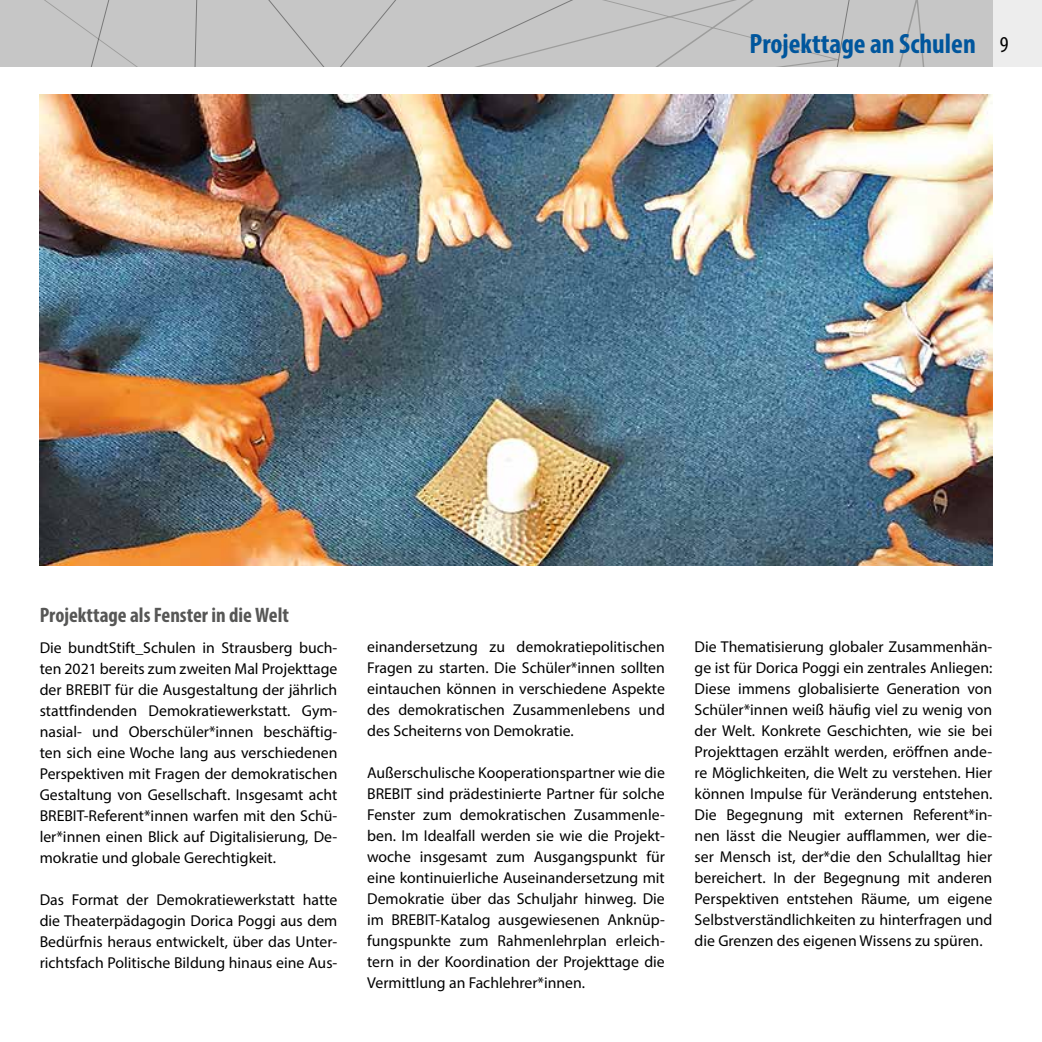
<style>
.page{position:relative;width:1042px;height:1042px;background:#fff}
.page>*{position:absolute;margin:0;border:0;box-sizing:border-box;transform-origin:0 0}
.t1{font:700 condensed 28px "Myriad Pro";color:#00569d}
.t2{font:700 condensed 21px "Myriad Pro";color:#575756}
.t3{font:15.75px/21px "Myriad Pro";color:#000;text-align:justify}
.s1{font-weight:400;font-size:22.75px;color:#000}
</style>
<div class="page">
<div style="left:0;top:0;width:1042px;height:67px;background:#ededed"></div>
<div style="left:895px;top:0;width:97px;height:67px;background:#c6c6c6"></div>
<div style="left:0;top:0;width:895px;height:67px;background:#c6c6c6"></div>
<img style="left:40px;top:94px;width:952px;height:472px">
<h1 class="t1" style="left:749px;top:26px;width:260px">Projekttage an Schulen <span class="s1">9</span></h1>
<h2 class="t2" style="left:40px;top:601px;width:251px">Projekttage als Fenster in die Welt</h2>
<p class="t3" style="left:40px;top:636px;width:299px">Die bundtStift_Schulen in Strausberg buch&shy;ten 2021 bereits zum zweiten Mal Projekttage der BREBIT für die Ausgestaltung der jährlich stattfindenden Demokratiewerkstatt. Gym&shy;nasial- und Oberschüler*innen beschäftig&shy;ten sich eine Woche lang aus verschiedenen Perspektiven mit Fragen der demokratischen Gestaltung von Gesellschaft. Insgesamt acht BREBIT-Referent*innen warfen mit den Schü&shy;ler*innen einen Blick auf Digitalisierung, De&shy;mokratie und globale Gerechtigkeit.</p>
<p class="t3" style="left:40px;top:888px;width:299px">Das Format der Demokratiewerkstatt hatte die Theaterpädagogin Dorica Poggi aus dem Bedürfnis heraus entwickelt, über das Unter&shy;richtsfach Politische Bildung hinaus eine Aus-</p>
<p class="t3" style="left:367px;top:636px;width:299px">einandersetzung zu demokratiepolitischen Fragen zu starten. Die Schüler*innen sollten eintauchen können in verschiedene Aspekte des demokratischen Zusammenlebens und des Scheiterns von Demokratie.</p>
<p class="t3" style="left:367px;top:762px;width:299px">Außerschulische Kooperationspartner wie die BREBIT sind prädestinierte Partner für solche Fenster zum demokratischen Zusammenle&shy;ben. Im Idealfall werden sie wie die Projekt&shy;woche insgesamt zum Ausgangspunkt für eine kontinuierliche Auseinandersetzung mit Demokratie über das Schuljahr hinweg. Die im BREBIT-Katalog ausgewiesenen Anknüp&shy;fungspunkte zum Rahmenlehrplan erleich&shy;tern in der Koordination der Projekttage die Vermittlung an Fachlehrer*innen.</p>
<p class="t3" style="left:694px;top:635px;width:299px">Die Thematisierung globaler Zusammenhän&shy;ge ist für Dorica Poggi ein zentrales Anliegen:<br>Diese immens globalisierte Generation von Schüler*innen weiß häufig viel zu wenig von der Welt. Konkrete Geschichten, wie sie bei Projekttagen erzählt werden, eröffnen ande&shy;re Möglichkeiten, die Welt zu verstehen. Hier können Impulse für Veränderung entstehen.<br>Die Begegnung mit externen Referent*in&shy;nen lässt die Neugier aufflammen, wer die&shy;ser Mensch ist, der*die den Schulalltag hier bereichert. In der Begegnung mit anderen Perspektiven entstehen Räume, um eigene Selbstverständlichkeiten zu hinterfragen und die Grenzen des eigenen Wissens zu spüren.</p>
</div>
